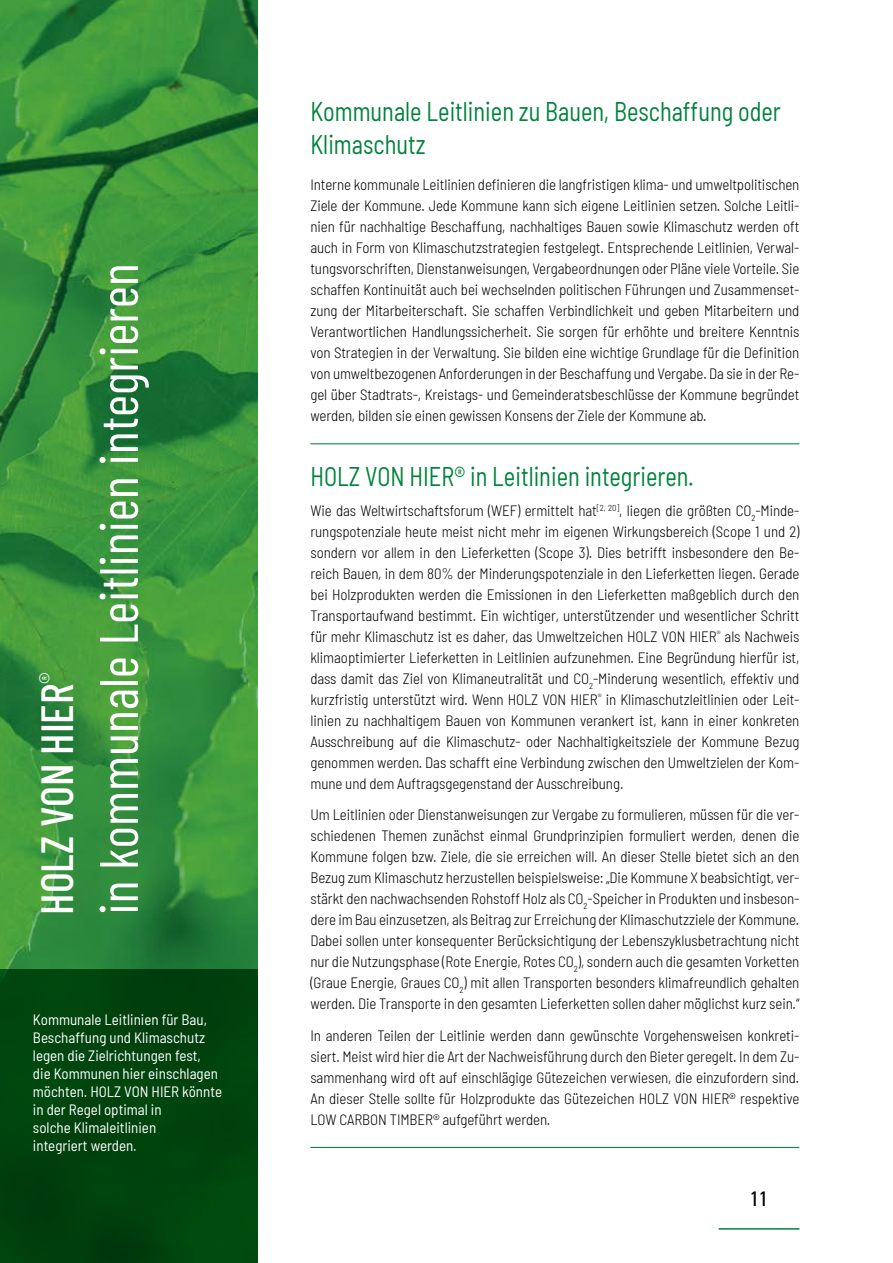
<style>
.page{position:relative;width:893px;height:1263px;background:#fff}
.page>*{position:absolute;margin:0;border:0;box-sizing:border-box;transform-origin:0 0}
.t1{font:54px "Barlow Condensed";color:#fff}
.t2{font:500 45px "Barlow Condensed";color:#fff}
.t3{font:semi-condensed 27px/33px "Barlow";color:#00833c;scale:.9 1}
.t4{font:condensed 21px "Univers LT Std";color:#000}
.t5{font:300 semi-condensed 15px/21px "Barlow";letter-spacing:-.005em;color:#000;text-align:justify}
.t6{font:semi-condensed 15px/18px "Barlow";color:#fff}
</style>
<div class="page">
<img style="left:0;top:0;width:257px;height:969px">
<div style="left:0;top:969px;width:257px;height:294px;background:#00430d"></div>
<hr style="left:310px;top:443px;width:489px;height:1px;background:#00833c">
<hr style="left:310px;top:1147px;width:489px;height:1px;background:#00833c">
<hr style="left:719px;top:1228px;width:80px;height:1px;background:#00833c">
<h2 class="t2" style="left:25px;top:915px;width:244px;rotate:-90deg">HOLZ VON HIER<sup>®</sup></h2>
<h1 class="t1" style="left:80px;top:915px;width:653px;rotate:-90deg">in kommunale Leitlinien integrieren</h1>
<p class="t6" style="left:33px;top:1010px;width:191px">Kommunale Leitlinien für Bau,<br>Beschaffung und Klimaschutz legen die Zielrichtungen fest, die Kommunen hier einschlagen möchten. HOLZ VON HIER könnte in der Regel optimal in<br>solche Klimaleitlinien<br>integriert werden.</p>
<h3 class="t3" style="left:310px;top:92px;width:524px">Kommunale Leitlinien zu Bauen, Beschaffung oder<br>Klimaschutz</h3>
<p class="t5" style="left:310px;top:173px;width:491px">Interne kommunale Leitlinien definieren die langfristigen klima- und umweltpolitischen Ziele der Kommune. Jede Kommune kann sich eigene Leitlinien setzen. Solche Leitli&shy;nien für nachhaltige Beschaffung, nachhaltiges Bauen sowie Klimaschutz werden oft auch in Form von Klimaschutzstrategien festgelegt. Entsprechende Leitlinien, Verwal&shy;tungsvorschriften, Dienstanweisungen, Vergabeordnungen oder Pläne viele Vorteile. Sie schaffen Kontinuität auch bei wechselnden politischen Führungen und Zusammenset&shy;zung der Mitarbeiterschaft. Sie schaffen Verbindlichkeit und geben Mitarbeitern und Verantwortlichen Handlungssicherheit. Sie sorgen für erhöhte und breitere Kenntnis von Strategien in der Verwaltung. Sie bilden eine wichtige Grundlage für die Definition von umweltbezogenen Anforderungen in der Beschaffung und Vergabe. Da sie in der Re&shy;gel über Stadtrats-, Kreistags- und Gemeinderatsbeschlüsse der Kommune begründet werden, bilden sie einen gewissen Konsens der Ziele der Kommune ab.</p>
<h3 class="t3" style="left:310px;top:458px;width:427px">HOLZ VON HIER® in Leitlinien integrieren.</h3>
<p class="t5" style="left:310px;top:499px;width:491px">Wie das Weltwirtschaftsforum (WEF) ermittelt hat<sup>[2,</sup> <sup>20]</sup>, liegen die größten CO<sub>2</sub>-Minde&shy;rungspotenziale heute meist nicht mehr im eigenen Wirkungsbereich (Scope 1 und 2) sondern vor allem in den Lieferketten (Scope 3). Dies betrifft insbesondere den Be&shy;reich Bauen, in dem 80% der Minderungspotenziale in den Lieferketten liegen. Gerade bei Holzprodukten werden die Emissionen in den Lieferketten maßgeblich durch den Transportaufwand bestimmt. Ein wichtiger, unterstützender und wesentlicher Schritt für mehr Klimaschutz ist es daher, das Umweltzeichen HOLZ VON HIER<sup>®</sup> als Nachweis klimaoptimierter Lieferketten in Leitlinien aufzunehmen. Eine Begründung hierfür ist, dass damit das Ziel von Klimaneutralität und CO<sub>2</sub>-Minderung wesentlich, effektiv und kurzfristig unterstützt wird. Wenn HOLZ VON HIER<sup>®</sup> in Klimaschutzleitlinien oder Leit&shy;linien zu nachhaltigem Bauen von Kommunen verankert ist, kann in einer konkreten Ausschreibung auf die Klimaschutz- oder Nachhaltigkeitsziele der Kommune Bezug genommen werden. Das schafft eine Verbindung zwischen den Umweltzielen der Kom&shy;mune und dem Auftragsgegenstand der Ausschreibung.</p>
<p class="t5" style="left:310px;top:803px;width:491px">Um Leitlinien oder Dienstanweisungen zur Vergabe zu formulieren, müssen für die ver&shy;schiedenen Themen zunächst einmal Grundprinzipien formuliert werden, denen die Kommune folgen bzw. Ziele, die sie erreichen will. An dieser Stelle bietet sich an den Bezug zum Klimaschutz herzustellen beispielsweise: „Die Kommune X beabsichtigt, ver&shy;stärkt den nachwachsenden Rohstoff Holz als CO<sub>2</sub>-Speicher in Produkten und insbeson&shy;dere im Bau einzusetzen, als Beitrag zur Erreichung der Klimaschutzziele der Kommune.<br>Dabei sollen unter konsequenter Berücksichtigung der Lebenszyklusbetrachtung nicht nur die Nutzungsphase (Rote Energie, Rotes CO<sub>2</sub>), sondern auch die gesamten Vorketten (Graue Energie, Graues CO<sub>2</sub>) mit allen Transporten besonders klimafreundlich gehalten werden. Die Transporte in den gesamten Lieferketten sollen daher möglichst kurz sein.“</p>
<p class="t5" style="left:310px;top:1024px;width:491px">In anderen Teilen der Leitlinie werden dann gewünschte Vorgehensweisen konkreti&shy;siert. Meist wird hier die Art der Nachweisführung durch den Bieter geregelt. In dem Zu&shy;sammenhang wird oft auf einschlägige Gütezeichen verwiesen, die einzufordern sind.<br>An dieser Stelle sollte für Holzprodukte das Gütezeichen HOLZ VON HIER® respektive LOW CARBON TIMBER® aufgeführt werden.</p>
<h3 class="t4" style="left:750px;top:1185px;width:20px">11</h3>
</div>
